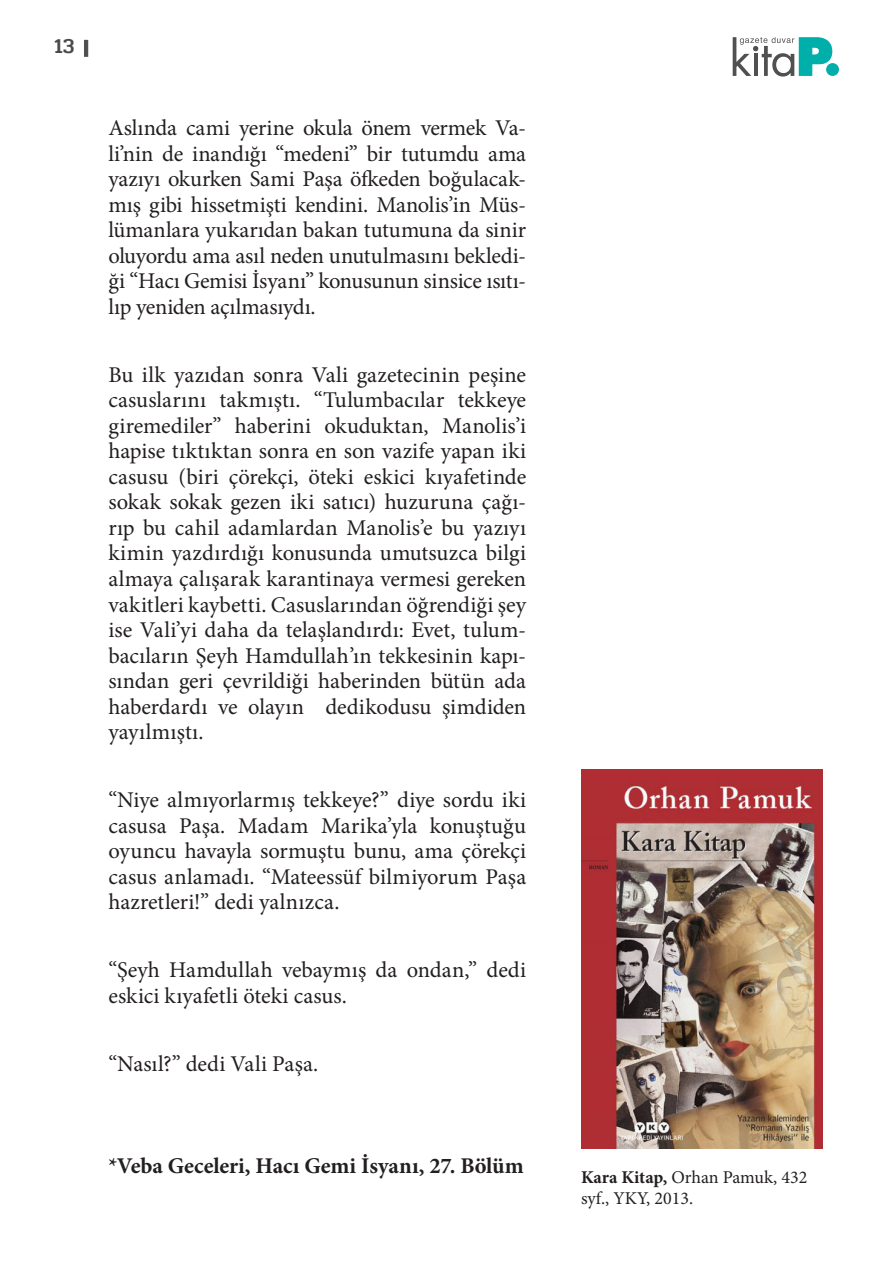
<style>
.page{position:relative;width:893px;height:1263px;background:#fff}
.page>*{position:absolute;margin:0;border:0;box-sizing:border-box;transform-origin:0 0}
.METIN{font:22.5px/25.5px "Minion Pro";color:#231f20;text-align:justify}
.METIN-2{font:700 22.5px "Minion Pro";letter-spacing:-.005em;color:#231f20}
.t1{font:500 21px "Pridi";color:#484b4c}
.t2{font:18px/21.6px "Minion Pro";color:#231f20}
.s1{font-weight:700}
</style>
<div class="page">
<svg style="left:733px;top:37px;width:99px;height:40px"></svg>
<div style="left:826px;top:63px;width:13px;height:13px;background:#00afaa;border-radius:50%"></div>
<hr style="left:84px;top:40px;width:4px;height:17px;background:#505050">
<img style="left:581px;top:770px;width:242px;height:378px">
<p class="t1" style="left:54px;top:31px;width:22px">13</p>
<p class="METIN" style="left:108px;top:116px;width:419px">Aslında cami yerine okula önem vermek Va&shy;li’nin de inandığı “medeni” bir tutumdu ama yazıyı okurken Sami Paşa öfkeden boğulacak&shy;mış gibi hissetmişti kendini. Manolis’in Müs&shy;lümanlara yukarıdan bakan tutumuna da sinir oluyordu ama asıl neden unutulmasını bekledi&shy;ği “Hacı Gemisi İsyanı” konusunun sinsice ısıtı&shy;lıp yeniden açılmasıydı.</p>
<p class="METIN" style="left:108px;top:362px;width:419px">Bu ilk yazıdan sonra Vali gazetecinin peşine casuslarını takmıştı. “Tulumbacılar tekkeye giremediler” haberini okuduktan, Manolis’i hapise tıktıktan sonra en son vazife yapan iki casusu (biri çörekçi, öteki eskici kıyafetinde sokak sokak gezen iki satıcı) huzuruna çağı&shy;rıp bu cahil adamlardan Manolis’e bu yazıyı kimin yazdırdığı konusunda umutsuzca bilgi almaya çalışarak karantinaya vermesi gereken vakitleri kaybetti. Casuslarından öğrendiği şey ise Vali’yi daha da telaşlandırdı: Evet, tulum&shy;bacıların Şeyh Hamdullah’ın tekkesinin kapı&shy;sından geri çevrildiği haberinden bütün ada haberdardı ve olayın dedikodusu şimdiden yayılmıştı.</p>
<p class="METIN" style="left:108px;top:787px;width:419px">“Niye almıyorlarmış tekkeye?” diye sordu iki casusa Paşa. Madam Marika’yla konuştuğu oyuncu havayla sormuştu bunu, ama çörekçi casus anlamadı. “Mateessüf bilmiyorum Paşa hazretleri!” dedi yalnızca.</p>
<p class="METIN" style="left:108px;top:957px;width:419px">“Şeyh Hamdullah vebaymış da ondan,” dedi eskici kıyafetli öteki casus.</p>
<p class="METIN" style="left:108px;top:1051px;width:211px">“Nasıl?” dedi Vali Paşa.</p>
<p class="METIN-2" style="left:108px;top:1149px;width:417px">*Veba Geceleri, Hacı Gemi İsyanı, 27. Bölüm</p>
<p class="t2" style="left:581px;top:1166px;width:228px"><span class="s1">Kara Kitap,</span> Orhan Pamuk, 432 syf., YKY, 2013.</p>
</div>
